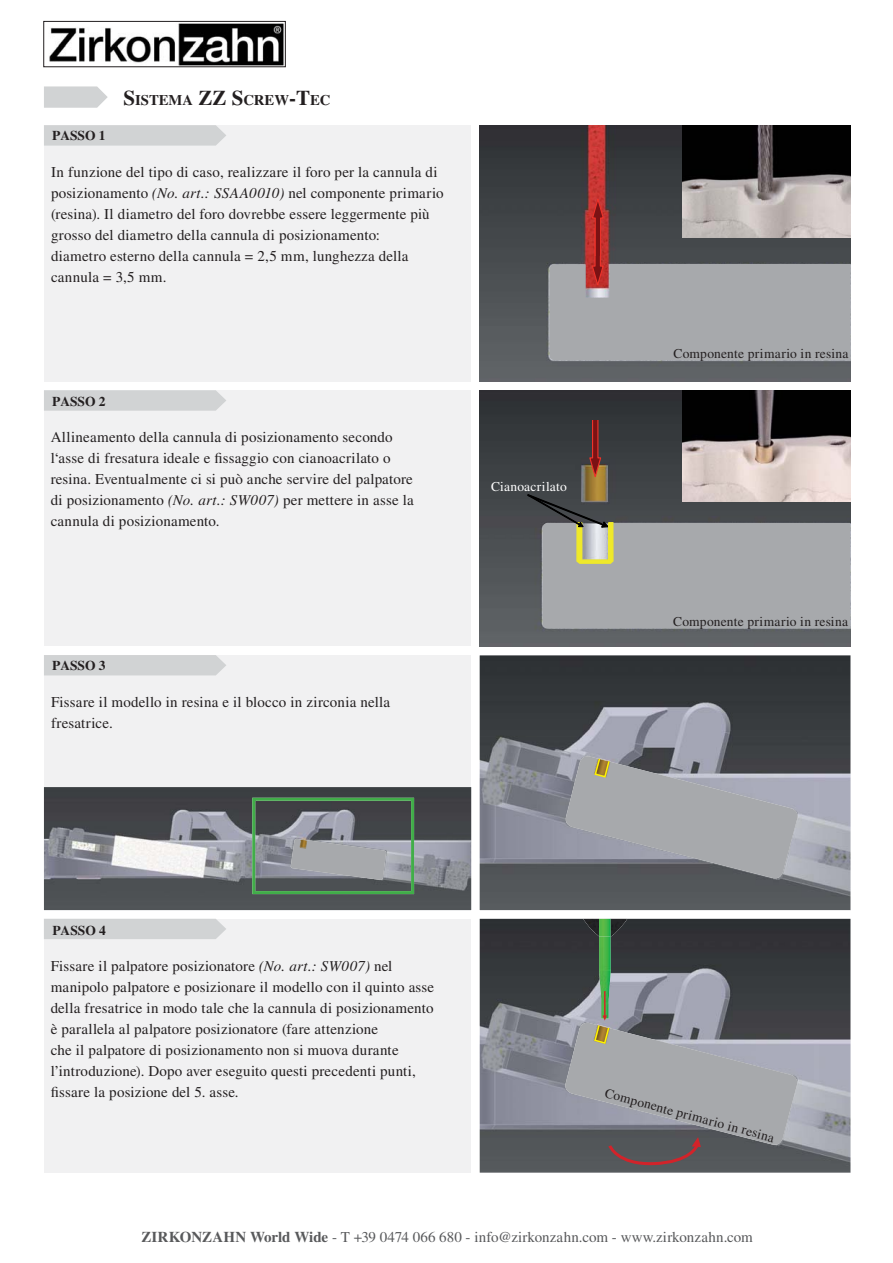
<style>
.page{position:relative;width:893px;height:1263px;background:#fff}
.page>*{position:absolute;margin:0;border:0;box-sizing:border-box;transform-origin:0 0}
.t1{font:15px/21px "Times";letter-spacing:.01em;color:#231f20}
.t2{font:15px "Times";letter-spacing:.005em;color:#58595b}
.t3{font:700 14.7px "Times";color:#231f20}
.t4{font:13.5px "Times";letter-spacing:.015em;color:#231f20}
.t5{font:700 13.5px "Times";color:#231f20}
.t6{font:13.5px "Times";letter-spacing:.015em;color:#fff}
.s1{font-size:21px}
.s2{font-style:italic}
.s3{font-weight:700}
</style>
<div class="page">
<div style="left:44px;top:125px;width:806px;height:257px;background:#f1f1f2"></div>
<svg style="left:44px;top:125px;width:182px;height:21px;background:#d2d4d5"></svg>
<div style="left:44px;top:390px;width:806px;height:256px;background:#f1f1f2"></div>
<svg style="left:44px;top:390px;width:182px;height:21px;background:#d2d4d5"></svg>
<div style="left:44px;top:655px;width:806px;height:255px;background:#f1f1f2"></div>
<div style="left:44px;top:655px;width:182px;height:20px;background:#d1d3d4"></div>
<div style="left:44px;top:919px;width:806px;height:254px;background:#f1f1f2"></div>
<div style="left:44px;top:919px;width:182px;height:20px;background:#d1d3d4"></div>
<div style="left:471px;top:111px;width:9px;height:1076px;background:#fff"></div>
<img style="left:480px;top:125px;width:370px;height:257px">
<svg style="left:549px;top:197px;width:301px;height:163px;background:#8c878a"></svg>
<img style="left:682px;top:125px;width:168px;height:113px">
<img style="left:480px;top:390px;width:370px;height:256px">
<img style="left:582px;top:464px;width:26px;height:30px">
<svg style="left:589px;top:420px;width:13px;height:59px"></svg>
<svg style="left:527px;top:494px;width:323px;height:134px;background:#939595"></svg>
<img style="left:682px;top:390px;width:168px;height:111px">
<img style="left:480px;top:655px;width:370px;height:255px">
<svg style="left:564px;top:754px;width:235px;height:126px;background:#94969b"></svg>
<img style="left:480px;top:919px;width:370px;height:253px">
<img style="left:583px;top:919px;width:44px;height:17px">
<img style="left:599px;top:919px;width:12px;height:96px">
<hr style="left:604px;top:991px;width:2px;height:25px;background:#d2232a">
<svg style="left:564px;top:1015px;width:235px;height:150px;background:#8c8c91"></svg>
<svg style="left:44px;top:86px;width:64px;height:22px"></svg>
<img style="left:49px;top:23px;width:234px;height:42px">
<div style="left:44px;top:21px;width:241px;height:46px;border:1px solid #231f20"></div>
<img style="left:44px;top:787px;width:427px;height:123px">
<svg style="left:252px;top:798px;width:162px;height:96px;background:#737e7b"></svg>
<p class="t5" style="left:52px;top:130px;width:55px">PASSO 1</p>
<p class="t3" style="left:123px;top:91px;width:209px"><span class="s1">S</span>ISTEMA <span class="s1">ZZ S</span>CREW<span class="s1">-T</span>EC</p>
<p class="t1" style="left:51px;top:162px;width:394px">In funzione del tipo di caso, realizzare il foro per la cannula di posizionamento <span class="s2">(No. art.: SSAA0010)</span> nel componente primario (resina). Il diametro del foro dovrebbe essere leggermente più grosso del diametro della cannula di posizionamento:<br>diametro esterno della cannula = 2,5 mm, lunghezza della cannula = 3,5 mm.</p>
<p class="t5" style="left:52px;top:396px;width:55px">PASSO 2</p>
<p class="t1" style="left:51px;top:428px;width:365px">Allineamento della cannula di posizionamento secondo l‘asse di fresatura ideale e fissaggio con cianoacrilato o resina. Eventualmente ci si può anche servire del palpatore di posizionamento <span class="s2">(No. art.: SW007)</span> per mettere in asse la cannula di posizionamento.</p>
<p class="t6" style="left:491px;top:481px;width:77px">Cianoacrilato</p>
<p class="t5" style="left:52px;top:661px;width:55px">PASSO 3</p>
<p class="t1" style="left:51px;top:693px;width:341px">Fissare il modello in resina e il blocco in zirconia nella fresatrice.</p>
<p class="t4" style="left:674px;top:349px;width:176px">Componente primario in resina</p>
<p class="t4" style="left:673px;top:617px;width:176px">Componente primario in resina</p>
<p class="t5" style="left:52px;top:925px;width:55px">PASSO 4</p>
<p class="t1" style="left:51px;top:957px;width:385px">Fissare il palpatore posizionatore <span class="s2">(No. art.: SW007)</span> nel manipolo palpatore e posizionare il modello con il quinto asse della fresatrice in modo tale che la cannula di posizionamento è parallela al palpatore posizionatore (fare attenzione<br>che il palpatore di posizionamento non si muova durante l’introduzione). Dopo aver eseguito questi precedenti punti, fissare la posizione del 5. asse.</p>
<p class="t4" style="left:607px;top:1088px;width:176px;rotate:15deg">Componente primario in resina</p>
<p class="t2" style="left:141px;top:1231px;width:613px"><span class="s3">ZIRKONZAHN World Wide</span> - T +39 0474 066 680 - info@zirkonzahn.com - www.zirkonzahn.com</p>
</div>
